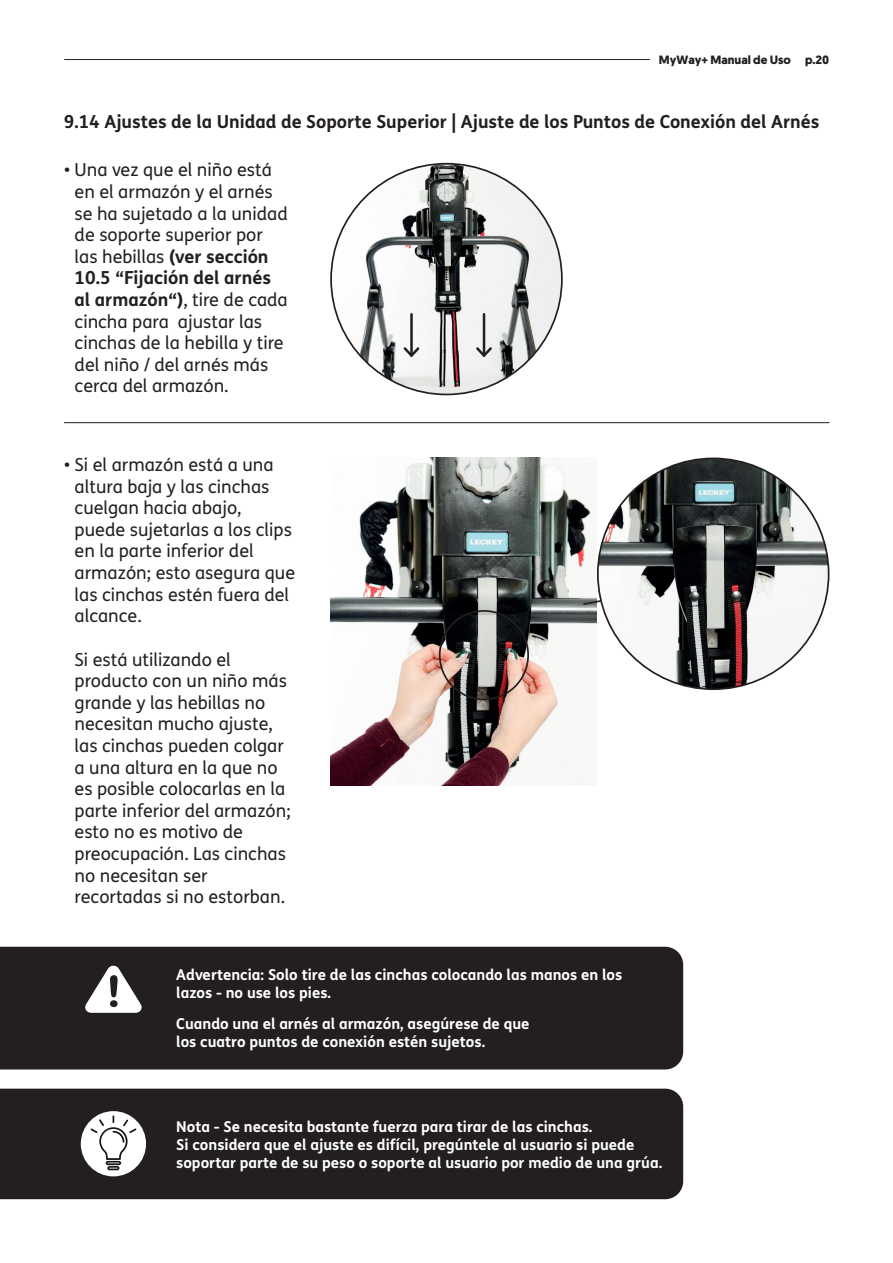
<style>
.page{position:relative;width:893px;height:1263px;background:#fff}
.page>*{position:absolute;margin:0;border:0;box-sizing:border-box;transform-origin:0 0}
.t1{font:18px/21.6px "FS Me";color:#231f20}
.t2{font:700 18px "FS Me";color:#231f20}
.t3{font:700 15px/18px "FS Me";color:#fff}
.t4{font:700 12px "Geomanist";color:#231f20}
.s1{font-weight:700}
</style>
<div class="page">
<hr style="left:65px;top:59px;width:585px;height:1px;background:#231f20">
<img style="left:331px;top:164px;width:231px;height:230px;border-radius:115px">
<img style="left:598px;top:458px;width:231px;height:231px;border-radius:115px">
<hr style="left:483px;top:314px;width:2px;height:42px;background:#231f20">
<svg style="left:474px;top:345px;width:20px;height:14px"></svg>
<hr style="left:410px;top:314px;width:3px;height:42px;background:#231f20">
<svg style="left:401px;top:345px;width:21px;height:14px"></svg>
<hr style="left:64px;top:422px;width:765px;height:1px;background:#231f20">
<img style="left:330px;top:458px;width:267px;height:327px">
<div style="left:439px;top:610px;width:90px;height:90px;border:2px solid #231f20;border-radius:50%"></div>
<svg style="left:581px;top:599px;width:22px;height:7px"></svg>
<div style="left:0;top:947px;width:683px;height:122px;background:#231f20"></div>
<svg style="left:85px;top:966px;width:57px;height:47px"></svg>
<div style="left:0;top:1089px;width:683px;height:110px;background:#231f20"></div>
<div style="left:81px;top:1111px;width:65px;height:65px;background:#fff;border-radius:50%"></div>
<hr style="left:107px;top:1166px;width:12px;height:4px;background:#15141a;border-radius:2px">
<svg style="left:90px;top:1115px;width:46px;height:54px"></svg>
<p class="t4" style="left:659px;top:52px;width:172px">MyWay+ Manual de Uso p.20</p>
<p class="t2" style="left:64px;top:108px;width:757px">9.14 Ajustes de la Unidad de Soporte Superior | Ajuste de los Puntos de Conexión del Arnés</p>
<p class="t1" style="left:75px;top:159px;width:215px;text-indent:-11px">• Una vez que el niño está en el armazón y el arnés se ha sujetado a la unidad de soporte superior por las hebillas <span class="s1">(ver sección<br>10.5 “Fijación del arnés al armazón“)</span>, tire de cada cincha para ajustar las cinchas de la hebilla y tire del niño / del arnés más cerca del armazón.</p>
<p class="t1" style="left:75px;top:454px;width:222px;text-indent:-11px">• Si el armazón está a una altura baja y las cinchas cuelgan hacia abajo, puede sujetarlas a los clips en la parte inferior del armazón; esto asegura que las cinchas estén fuera del alcance.</p>
<p class="t1" style="left:75px;top:648px;width:218px">Si está utilizando el producto con un niño más grande y las hebillas no necesitan mucho ajuste, las cinchas pueden colgar a una altura en la que no es posible colocarlas en la parte inferior del armazón; esto no es motivo de preocupación. Las cinchas no necesitan ser recortadas si no estorban.</p>
<p class="t3" style="left:176px;top:965px;width:448px">Advertencia: Solo tire de las cinchas colocando las manos en los lazos - no use los pies.</p>
<p class="t3" style="left:176px;top:1014px;width:355px">Cuando una el arnés al armazón, asegúrese de que los cuatro puntos de conexión estén sujetos.</p>
<p class="t3" style="left:176px;top:1116px;width:487px">Nota - Se necesita bastante fuerza para tirar de las cinchas.<br>Si considera que el ajuste es difícil, pregúntele al usuario si puede soportar parte de su peso o soporte al usuario por medio de una grúa.</p>
</div>
